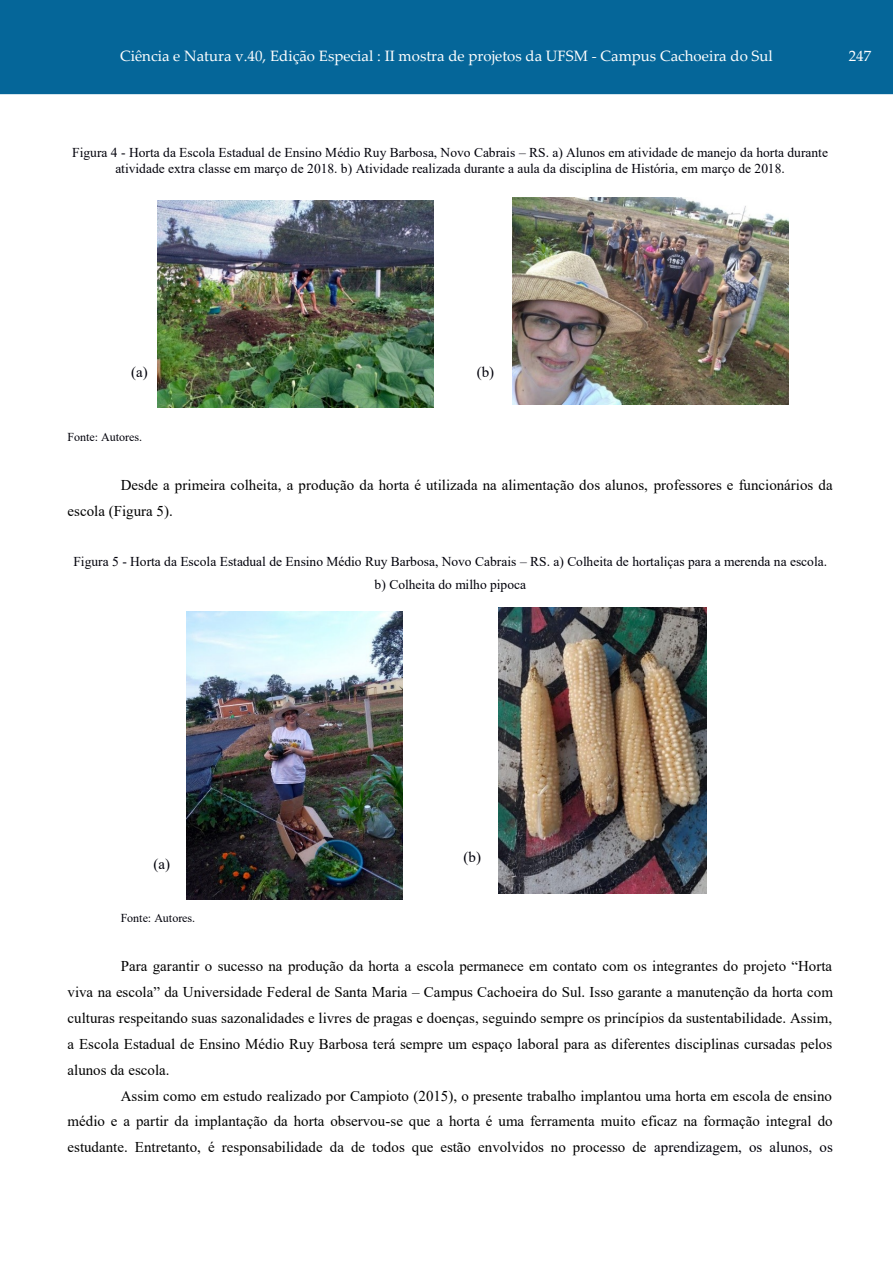
<style>
.page{position:relative;width:893px;height:1263px;background:#fff}
.page>*{position:absolute;margin:0;border:0;box-sizing:border-box;transform-origin:0 0}
.t1{font:15px/26px "Times New Roman";color:#000}
.t2{font:15px "Palatino Linotype";color:#fff}
.t3{font:15px "Times New Roman";color:#00000a}
.t4{font:13.5px/15.5px "Times New Roman";color:#00000a;text-align:center}
.t5{font:12px "Times New Roman";letter-spacing:-.005em;color:#00000a}
.s1{color:#00000a}
</style>
<div class="page">
<div style="left:0;top:0;width:893px;height:94px;background:#056699"></div>
<img style="left:187px;top:612px;width:216px;height:287px">
<img style="left:498px;top:608px;width:208px;height:285px">
<img style="left:513px;top:198px;width:276px;height:207px">
<img style="left:157px;top:200px;width:277px;height:208px">
<p class="t2" style="left:120px;top:45px;width:654px">Ciência e Natura v.40, Edição Especial : II mostra de projetos da UFSM - Campus Cachoeira do Sul</p>
<p class="t2" style="left:849px;top:45px;width:24px">247</p>
<p class="t4" style="left:72px;top:144px;width:757px">Figura 4 - Horta da Escola Estadual de Ensino Médio Ruy Barbosa, Novo Cabrais – RS. a) Alunos em atividade de manejo da horta durante atividade extra classe em março de 2018. b) Atividade realizada durante a aula da disciplina de História, em março de 2018.</p>
<p class="t3" style="left:131px;top:362px;width:18px">(a)</p>
<p class="t3" style="left:477px;top:361px;width:19px">(b)</p>
<p class="t5" style="left:68px;top:428px;width:76px">Fonte: Autores.</p>
<p class="t1" style="left:68px;top:471px;width:767px;text-indent:53px">Desde a primeira colheita, a produção da horta é utilizada na alimentação dos alunos, professores e funcionários da escola (Figura 5).</p>
<p class="t4" style="left:73px;top:549px;width:755px;line-height:23.2px">Figura 5 - Horta da Escola Estadual de Ensino Médio Ruy Barbosa, Novo Cabrais – RS. a) Colheita de hortaliças para a merenda na escola. b) Colheita do milho pipoca</p>
<p class="t3" style="left:154px;top:854px;width:18px">(a)</p>
<p class="t3" style="left:464px;top:847px;width:19px">(b)</p>
<p class="t5" style="left:121px;top:909px;width:76px">Fonte: Autores.</p>
<p class="t1" style="left:121px;top:953px;width:713px">Para garantir o sucesso na produção da horta a escola permanece em contato com os integrantes do projeto “Horta</p>
<p class="t1" style="left:68px;top:978px;width:767px">viva na escola” da Universidade Federal de Santa Maria – Campus Cachoeira do Sul. Isso garante a manutenção da horta com</p>
<p class="t1" style="left:68px;top:1004px;width:766px">culturas respeitando suas sazonalidades e livres de pragas e doenças, seguindo sempre os princípios da sustentabilidade. Assim,</p>
<p class="t1" style="left:68px;top:1030px;width:766px">a Escola Estadual de Ensino Médio Ruy Barbosa terá sempre um espaço laboral para as diferentes disciplinas cursadas pelos</p>
<p class="t1" style="left:68px;top:1056px;width:103px">alunos da escola.</p>
<p class="t1" style="left:121px;top:1082px;width:713px">Assim como em estudo realizado por Campioto (2015), o presente trabalho implantou uma horta em escola de ensino</p>
<p class="t1" style="left:68px;top:1108px;width:767px">médio e a partir da implantação da horta observou-se que a horta é uma ferramenta muito eficaz na formação integral do</p>
<p class="t1" style="left:68px;top:1134px;width:767px">estudante. Entretanto, é responsabilidade da de todos que estão envolvidos no processo de <span class="s1">aprendizagem, os alunos, os</span></p>
</div>
